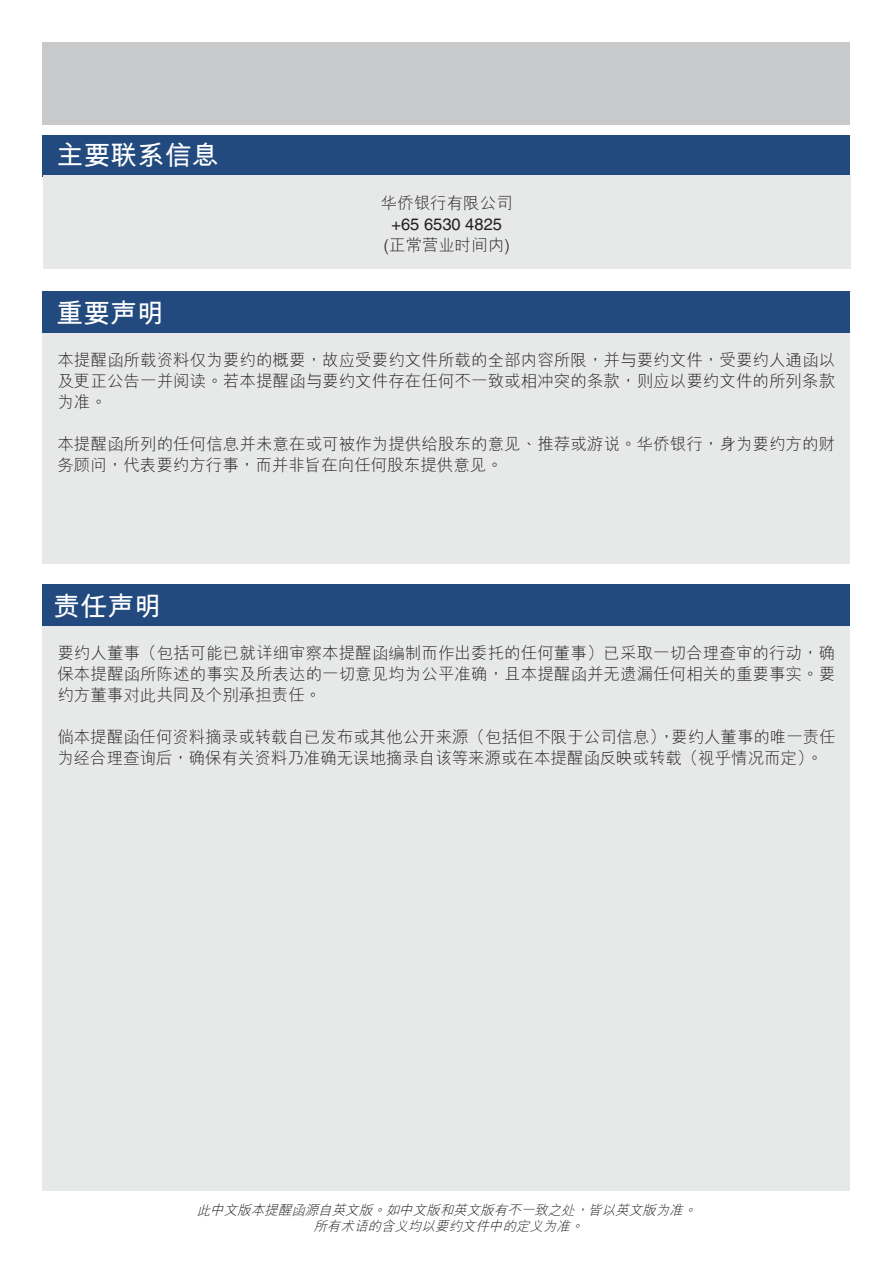
<style>
.page{position:relative;width:893px;height:1263px;background:#fff}
.page>*{position:absolute;margin:0;border:0;box-sizing:border-box;transform-origin:0 0}
.t1{font:700 27px "M Hei HKS";color:#fff}
.t2{font:300 16.5px/21px "M Hei HKS";color:#231f20;text-align:justify}
.t3{font:16.5px "Helvetica LT Std";color:#231f20}
.t4{font:italic 300 13.5px/16.5px "M Hei HKS";color:#231f20;text-align:center}
</style>
<div class="page">
<div style="left:43px;top:43px;width:807px;height:82px;background:#c7c9cb"></div>
<div style="left:43px;top:333px;width:807px;height:230px;background:#e7e8e8"></div>
<div style="left:43px;top:291px;width:807px;height:41px;background:#224a7e"></div>
<div style="left:43px;top:626px;width:807px;height:565px;background:#e7e8e8"></div>
<div style="left:43px;top:585px;width:807px;height:41px;background:#224a7e"></div>
<div style="left:43px;top:135px;width:807px;height:41px;background:#224a7e"></div>
<div style="left:43px;top:176px;width:807px;height:93px;background:#e7e8e8"></div>
<h1 class="t1" style="left:57px;top:136px;width:163px">主要聯繫信息</h1>
<h1 class="t1" style="left:56px;top:293px;width:109px">重要聲明</h1>
<p class="t2" style="left:381px;top:192px;width:134px">華僑銀行有限公司</p>
<p class="t3" style="left:391px;top:215px;width:112px">+65 6530 4825</p>
<p class="t2" style="left:383px;top:234px;width:128px">(正常營業時間內)</p>
<p class="t2" style="left:57px;top:349px;width:779px">本提醒函所載資料僅為要約的概要，故應受要約文件所載的全部內容所限，並與要約文件，受要約人通函以及更正公告一併閱讀。若本提醒函與要約文件存在任何不一致或相衝突的條款，則應以要約文件的所列條款為準。</p>
<p class="t2" style="left:57px;top:433px;width:779px">本提醒函所列的任何信息並未意在或可被作為提供給股東的意見、推薦或遊說。華僑銀行，身為要約方的財務顧問，代表要約方行事，而並非旨在向任何股東提供意見。</p>
<h1 class="t1" style="left:54px;top:586px;width:109px">責任聲明</h1>
<p class="t2" style="left:57px;top:641px;width:779px">要約人董事（包括可能已就詳細審察本提醒函編製而作出委托的任何董事）已採取一切合理查審的行動，確保本提醒函所陳述的事實及所表達的一切意見均為公平准確，且本提醒函並無遺漏任何相關的重要事實。要約方董事對此共同及個別承擔責任。</p>
<p class="t2" style="left:57px;top:725px;width:780px">倘本提醒函任何資料摘錄或轉載自已發佈或其他公開來源（包括但不限於公司信息），要約人董事的唯一責任為經合理查詢後，確保有關資料乃准確無誤地摘錄自該等來源或在本提醒函反映或轉載（視乎情況而定）。</p>
<p class="t4" style="left:197px;top:1201px;width:506px">此中文版本提醒函源自英文版。如中文版和英文版有不一致之處，皆以英文版為準。所有術語的含義均以要約文件中的定義為准。</p>
</div>
